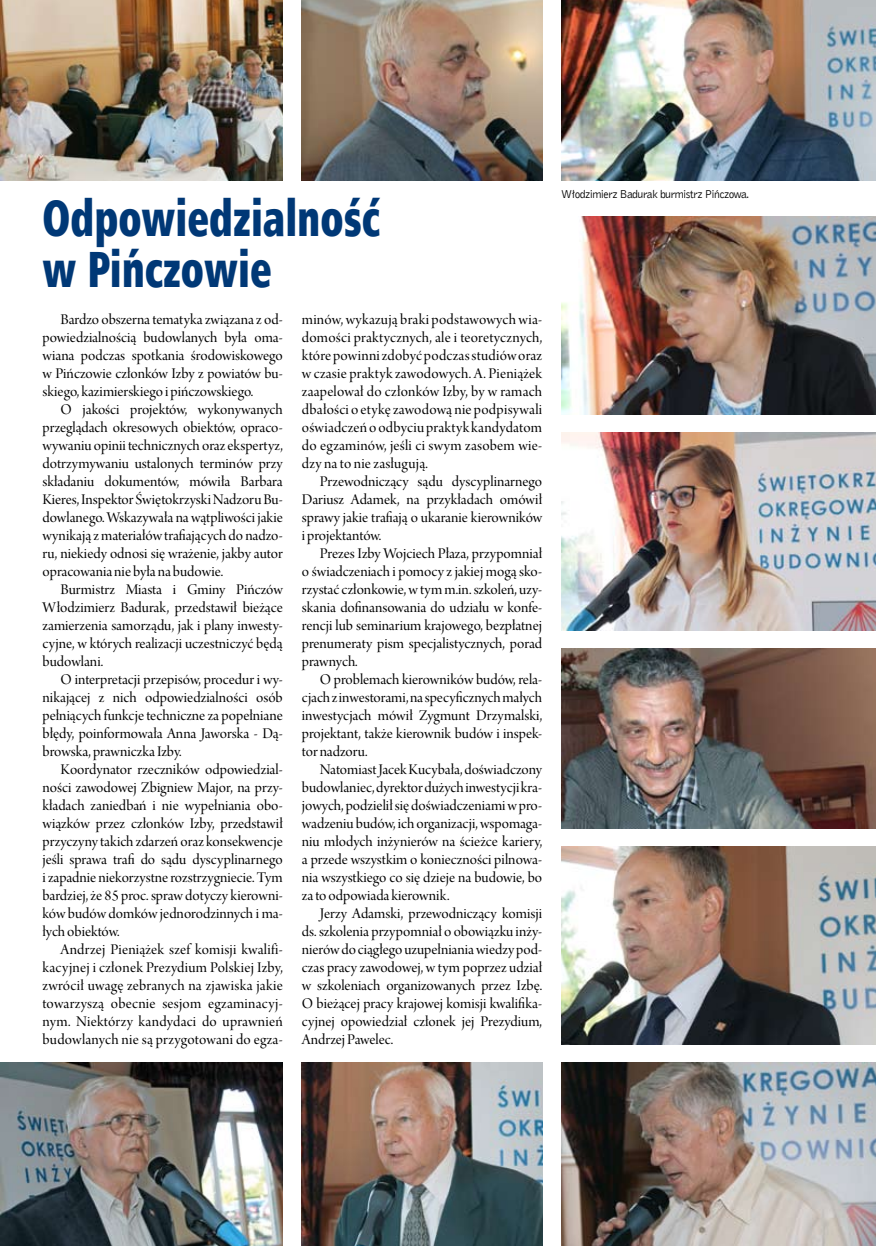
<style>
.page{position:relative;width:876px;height:1246px;background:#fff}
.page>*{position:absolute;margin:0;border:0;box-sizing:border-box;transform-origin:0 0}
.t1{font:51px/51px "Humnst 777 X Blk Cn EU";color:#003876;scale:.8 1}
.t2{font:15.75px/18px "Arno Pro Display";color:#000;text-align:justify}
.t3{font:11.7px "Bell Gothic EU";letter-spacing:-.05em;color:#000}
</style>
<div class="page">
<img style="left:0;top:0;width:283px;height:180px">
<img style="left:561px;top:216px;width:315px;height:198px">
<img style="left:561px;top:432px;width:315px;height:198px">
<img style="left:561px;top:648px;width:315px;height:180px">
<img style="left:0;top:1062px;width:283px;height:184px">
<img style="left:561px;top:1062px;width:315px;height:184px">
<img style="left:302px;top:1062px;width:240px;height:184px">
<img style="left:561px;top:846px;width:315px;height:198px">
<img style="left:561px;top:0;width:315px;height:180px">
<img style="left:302px;top:0;width:240px;height:180px">
<h1 class="t1" style="left:43px;top:193px;width:423px">Odpowiedzialność w Pińczowie</h1>
<p class="t2" style="left:302px;top:311px;width:242px">minów, wykazują braki podstawowych wia&shy;domości praktycznych, ale i teoretycznych, które powinni zdobyć podczas studiów oraz w czasie praktyk zawodowych. A. Pieniążek zaapelował do członków Izby, by w ramach dbałości o etykę zawodową nie podpisywali oświadczeń oodbyciu praktyk kandydatom do egzaminów, jeśli ci swym zasobem wie&shy;dzy na to nie zasługują.</p>
<p class="t2" style="left:302px;top:473px;width:242px;text-indent:18px">Przewodniczący sądu dyscyplinarnego Dariusz Adamek, na przykładach omówił sprawy jakie trafiają o ukaranie kierowników i projektantów.</p>
<p class="t2" style="left:302px;top:545px;width:242px;text-indent:18px">Prezes Izby Wojciech Płaza, przypomniał o świadczeniach i pomocy z jakiej mogą sko&shy;rzystać członkowie, wtym m.in. szkoleń, uzy&shy;skania dofinansowania do udziału w konfe&shy;rencji lub seminarium krajowego, bezpłatnej prenumeraty pism specjalistycznych, porad prawnych.</p>
<p class="t2" style="left:302px;top:671px;width:242px;text-indent:18px">O problemach kierowników budów, rela&shy;cjach zinwestorami, na specyficznych małych inwestycjach mówił Zygmunt Drzymalski, projektant, także kierownik budów i inspek&shy;tor nadzoru.</p>
<p class="t2" style="left:302px;top:761px;width:242px;text-indent:18px">Natomiast Jacek Kucybała, doświadczony budowlaniec, dyrektor dużych inwestycji kra&shy;jowych, podzielił się doświadczeniami wpro&shy;wadzeniu budów, ich organizacji, wspomaga&shy;niu młodych inżynierów na ścieżce kariery, a przede wszystkim o konieczności pilnowa&shy;nia wszystkiego co się dzieje na budowie, bo za to odpowiada kierownik.</p>
<p class="t2" style="left:302px;top:905px;width:242px;text-indent:18px">Jerzy Adamski, przewodniczący komisji ds. szkolenia przypomniał o obowiązku inży&shy;nierów do ciągłego uzupełniania wiedzy pod&shy;czas pracy zawodowej, w tym poprzez udział w szkoleniach organizowanych przez Izbę.<br>O bieżącej pracy krajowej komisji kwalifika&shy;cyjnej opowiedział członek jej Prezydium, Andrzej Pawelec.</p>
<p class="t2" style="left:43px;top:311px;width:242px;text-indent:18px">Bardzo obszerna tematyka związana z od&shy;powiedzialnością budowlanych była oma&shy;wiana podczas spotkania środowiskowego w Pińczowie członków Izby z powiatów bu&shy;skiego, kazimierskiego i pińczowskiego.</p>
<p class="t2" style="left:43px;top:401px;width:242px;text-indent:18px">O jakości projektów, wykonywanych przeglądach okresowych obiektów, opraco&shy;wywaniu opinii technicznych oraz ekspertyz, dotrzymywaniu ustalonych terminów przy składaniu dokumentów, mówiła Barbara Kieres, Inspektor Świętokrzyski Nadzoru Bu&shy;dowlanego. Wskazywała na wątpliwości jakie wynikają zmateriałów trafiających do nadzo&shy;ru, niekiedy odnosi się wrażenie, jakby autor opracowania nie była na budowie.</p>
<p class="t2" style="left:43px;top:581px;width:242px;text-indent:18px">Burmistrz Miasta i Gminy Pińczów Włodzimierz Badurak, przedstawił bieżące zamierzenia samorządu, jak i plany inwesty&shy;cyjne, w których realizacji uczestniczyć będą budowlani.</p>
<p class="t2" style="left:43px;top:671px;width:242px;text-indent:18px">O interpretacji przepisów, procedur i wy&shy;nikającej z nich odpowiedzialności osób pełniących funkcje techniczne za popełniane błędy, poinformowała Anna Jaworska - Dą&shy;browska, prawniczka Izby.</p>
<p class="t2" style="left:43px;top:761px;width:242px;text-indent:18px">Koordynator rzeczników odpowiedzial&shy;ności zawodowej Zbigniew Major, na przy&shy;kładach zaniedbań i nie wypełniania obo&shy;wiązków przez członków Izby, przedstawił przyczyny takich zdarzeń oraz konsekwencje jeśli sprawa trafi do sądu dyscyplinarnego izapadnie niekorzystne rozstrzygniecie. Tym bardziej, że 85 proc. spraw dotyczy kierowni&shy;ków budów domków jednorodzinnych i ma&shy;łych obiektów.</p>
<p class="t2" style="left:43px;top:941px;width:242px;text-indent:18px">Andrzej Pieniążek szef komisji kwalifi&shy;kacyjnej i członek Prezydium Polskiej Izby, zwrócił uwagę zebranych na zjawiska jakie towarzyszą obecnie sesjom egzaminacyj&shy;nym. Niektórzy kandydaci do uprawnień budowlanych nie są przygotowani do egza-</p>
<p class="t3" style="left:561px;top:187px;width:190px">Włodzimierz Badurak burmistrz Pińczowa.</p>
</div>
